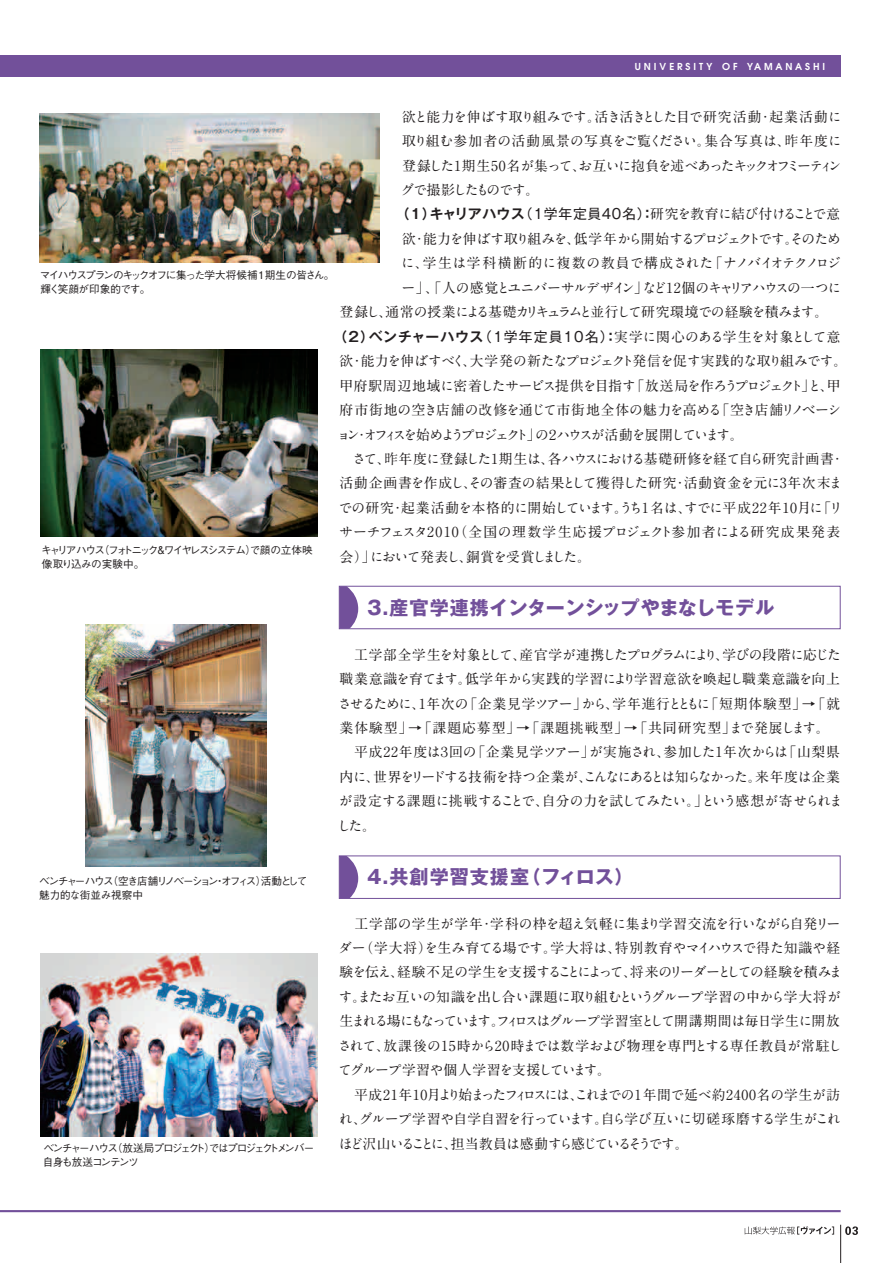
<style>
.page{position:relative;width:893px;height:1263px;background:#fff}
.page>*{position:absolute;margin:0;border:0;box-sizing:border-box;transform-origin:0 0}
.t1{font:700 19.2px "Gothic MB101 Pro";letter-spacing:-.005em;color:#72509a}
.t2{font:700 19.2px "Gothic MB101 Pro";letter-spacing:.05em;color:#72509a}
.t3{font:700 13.8px/24.5px "A1 Mincho Std";letter-spacing:-.05em;color:#231f20}
.t4{font:700 13.8px/24.5px "A1 Mincho Std";letter-spacing:-.025em;color:#231f20}
.t5{font:700 13.8px "A1 Mincho Std";letter-spacing:-.095em;color:#231f20}
.t6{font:700 13.8px "A1 Mincho Std";letter-spacing:-.075em;color:#231f20}
.t7{font:700 13.8px "A1 Mincho Std";letter-spacing:-.03em;color:#231f20}
.t8{font:700 13.8px "A1 Mincho Std";color:#231f20}
.t9{font:700 13.8px "A1 Mincho Std";letter-spacing:.025em;color:#231f20}
.t10{font:700 13.8px "A1 Mincho Std";letter-spacing:-.01em;color:#231f20}
.t11{font:700 13.8px "A1 Mincho Std";letter-spacing:-.08em;color:#231f20}
.t12{font:700 13.8px "A1 Mincho Std";letter-spacing:-.085em;color:#231f20}
.t13{font:700 13.8px "A1 Mincho Std";letter-spacing:-.195em;color:#231f20}
.t14{font:700 13.8px "A1 Mincho Std";letter-spacing:.02em;color:#231f20}
.t15{font:700 13.8px "A1 Mincho Std";letter-spacing:.01em;color:#231f20}
.t16{font:700 13.8px "A1 Mincho Std";letter-spacing:-.12em;color:#231f20}
.t17{font:700 13.8px "A1 Mincho Std";letter-spacing:-.105em;color:#231f20}
.t18{font:500 10.65px/13.8px "Gothic BBB Pro";letter-spacing:-.13em;color:#231f20}
.t19{font:500 10.65px/13.8px "Gothic BBB Pro";letter-spacing:-.105em;color:#231f20}
.t20{font:500 10.65px "Gothic BBB Pro";letter-spacing:-.155em;color:#231f20}
.t21{font:500 10.65px "Gothic BBB Pro";letter-spacing:-.11em;color:#231f20}
.t22{font:600 9.6px "Avant Garde";letter-spacing:.295em;color:#fff}
.s1{font-family:"Gothic MB101 Pro De"}
.s2{font-family:"Gothic MB101 Pro";font-weight:400}
</style>
<div class="page">
<div style="left:0;top:55px;width:840px;height:21px;background:#72509a"></div>
<svg style="left:745px;top:1226px;width:89px;height:8px"></svg>
<svg style="left:845px;top:1226px;width:13px;height:9px"></svg>
<hr style="left:840px;top:1225px;width:1px;height:38px;background:#231f20">
<hr style="left:0;top:1210px;width:841px;height:2px;background:#72509a">
<img style="left:85px;top:624px;width:181px;height:242px">
<img style="left:41px;top:954px;width:276px;height:182px">
<img style="left:40px;top:113px;width:339px;height:149px">
<img style="left:41px;top:350px;width:276px;height:187px">
<div style="left:339px;top:586px;width:502px;height:43px;border:1px solid #72509a"></div>
<svg style="left:339px;top:586px;width:19px;height:43px"></svg>
<div style="left:339px;top:855px;width:502px;height:44px;border:1px solid #72509a"></div>
<svg style="left:339px;top:856px;width:19px;height:42px"></svg>
<p class="t19" style="left:40px;top:267px;width:296px">マイハウスプランのキックオフに集った学大将候補１期生の皆さん。輝く笑顔が印象的です。</p>
<p class="t18" style="left:41px;top:542px;width:273px">キャリアハウス（フォトニック＆ワイヤレスシステム）で顔の立体映像取り込みの実験中。</p>
<p class="t18" style="left:39px;top:873px;width:270px">ベンチャーハウス（空き店舗リノベーション・オフィス）活動として魅力的な街並み視察中</p>
<p class="t22" style="left:635px;top:60px;width:192px">UNIVERSITY OF YAMANASHI</p>
<p class="t3" style="left:402px;top:102px;width:441px">欲と能力を伸ばす取り組みです。活き活きとした目で研究活動・起業活動に</p>
<p class="t14" style="left:402px;top:130px;width:441px">取り組む参加者の活動風景の写真をご覧ください。集合写真は、昨年度に</p>
<p class="t11" style="left:402px;top:154px;width:441px">登録した1期生50名が集って、お互いに抱負を述べあったキックオフミーティン</p>
<p class="t17" style="left:401px;top:179px;width:152px">グで撮影したものです。　</p>
<p class="t3" style="left:396px;top:200px;width:446px"><span class="s1">（１）キャリアハウス</span><span class="s2">（１学年定員40名）</span><span class="s1">：</span>研究を教育に結び付けることで意</p>
<p class="t5" style="left:402px;top:228px;width:440px">欲・能力を伸ばす取り組みを、低学年から開始するプロジェクトです。そのため</p>
<p class="t15" style="left:401px;top:252px;width:442px">に、学生は学科横断的に複数の教員で構成された「ナノバイオテクノロジ</p>
<p class="t12" style="left:402px;top:276px;width:441px">ー」、「人の感覚とユニバーサルデザイン」など12個のキャリアハウスの一つに</p>
<p class="t6" style="left:340px;top:301px;width:490px">登録し、通常の授業による基礎カリキュラムと並行して研究環境での経験を積みます。</p>
<p class="t7" style="left:333px;top:325px;width:508px"><span class="s1">（2）ベンチャーハウス</span><span class="s2">（１学年定員10名）</span><span class="s1">：</span>実学に関心のある学生を対象として意</p>
<p class="t3" style="left:340px;top:347px;width:509px">欲・能力を伸ばすべく、大学発の新たなプロジェクト発信を促す実践的な取り組みです。</p>
<p class="t3" style="left:339px;top:371px;width:503px">甲府駅周辺地域に密着したサービス提供を目指す「放送局を作ろうプロジェクト」と、甲</p>
<p class="t10" style="left:340px;top:399px;width:503px">府市街地の空き店舗の改修を通じて市街地全体の魅力を高める「空き店舗リノベーシ</p>
<p class="t13" style="left:337px;top:423px;width:408px">ョン・オフィスを始めようプロジェクト」の２ハウスが活動を展開しています。</p>
<p class="t3" style="left:340px;top:445px;width:506px">　さて、昨年度に登録した1期生は、各ハウスにおける基礎研修を経て自ら研究計画書・</p>
<p class="t8" style="left:340px;top:472px;width:505px">活動企画書を作成し、その審査の結果として獲得した研究・活動資金を元に3年次末ま</p>
<p class="t3" style="left:338px;top:494px;width:506px">での研究・起業活動を本格的に開始しています。うち１名は、すでに平成22年10月に「リ</p>
<p class="t9" style="left:339px;top:521px;width:503px">サーチフェスタ2010（全国の理数学生応援プロジェクト参加者による研究成果発表</p>
<p class="t5" style="left:340px;top:545px;width:253px">会）」において発表し、銅賞を受賞しました。</p>
<p class="t1" style="left:340px;top:592px;width:436px">　 3.産官学連携インターンシップやまなしモデル</p>
<p class="t4" style="left:337px;top:640px;width:507px">　工学部全学生を対象として、産官学が連携したプログラムにより、学びの段階に応じた職業意識を育てます。低学年から実践的学習により学習意欲を喚起し職業意識を向上させるために、1年次の「企業見学ツアー」から、学年進行とともに「短期体験型」→「就業体験型」→「課題応募型」→「課題挑戦型」→「共同研究型」まで発展します。　平成22年度は３回の「企業見学ツアー」が実施され、参加した1年次からは「山梨県内に、世界をリードする技術を持つ企業が、こんなにあるとは知らなかった。来年度は企業が設定する課題に挑戦することで、自分の力を試してみたい。」という感想が寄せられました。</p>
<p class="t2" style="left:340px;top:861px;width:296px">　 4.共創学習支援室（フィロス）</p>
<p class="t3" style="left:338px;top:909px;width:507px">　工学部の学生が学年・学科の枠を超え気軽に集まり学習交流を行いながら自発リーダー（学大将）を生み育てる場です。学大将は、特別教育やマイハウスで得た知識や経験を伝え、経験不足の学生を支援することによって、将来のリーダーとしての経験を積みます。またお互いの知識を出し合い課題に取り組むというグループ学習の中から学大将が生まれる場にもなっています。フィロスはグループ学習室として開講期間は毎日学生に開放されて、放課後の15時から20時までは数学および物理を専門とする専任教員が常駐してグループ学習や個人学習を支援しています。<br>　平成21年10月より始まったフィロスには、これまでの１年間で延べ約2400名の学生が訪れ、グループ学習や自学自習を行っています。自ら学び互いに切磋琢磨する学生がこれ</p>
<p class="t20" style="left:43px;top:1139px;width:272px">ベンチャーハウス（放送局プロジェクト）ではプロジェクトメンバー</p>
<p class="t16" style="left:339px;top:1132px;width:351px">ほど沢山いることに、担当教員は感動すら感じているそうです。</p>
<p class="t21" style="left:43px;top:1153px;width:97px">自身も放送コンテンツ</p>
</div>
